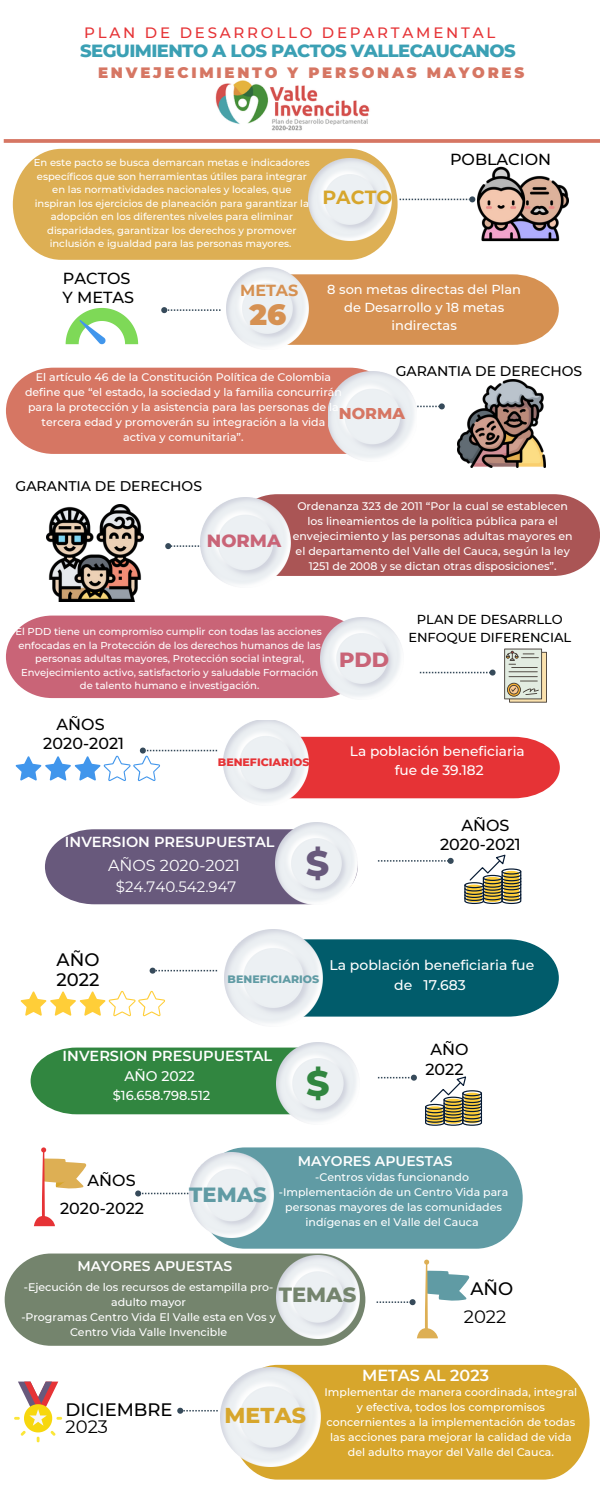
<style>
.page{position:relative;width:600px;height:1500px;background:#fff}
.page>*{position:absolute;margin:0;border:0;box-sizing:border-box;transform-origin:0 0}
.t1{font:800 36.3px "Montserrat";color:#68597c}
.t2{font:800 36.3px "Montserrat";color:#318640}
.t3{font:900 29px "Montserrat";color:#d69152}
.t4{font:800 22px "Montserrat";color:#d7a62c}
.t5{font:800 21px "Montserrat";color:#74846d}
.t6{font:800 21px "Montserrat";color:#609ba4}
.t7{font:800 21px "Montserrat";color:#c96477}
.t8{font:700 19px "Montserrat";color:#d7a62c}
.t9{font:800 18px "Montserrat";letter-spacing:-.035em;color:#3ba0b4}
.t10{font:500 18px "Montserrat";color:#000}
.t11{font:18px "Montserrat";color:#000}
.t12{font:800 18px "Montserrat";color:#c96477}
.t13{font:500 16px/18.5px "Montserrat";color:#000;text-align:center}
.t14{font:16px "Montserrat";color:#fff}
.t15{font:600 16px "Montserrat";color:#fff}
.t16{font:700 16px "Montserrat";color:#d69152}
.t17{font:800 16px "Montserrat";color:#d67663}
.t18{font:900 15px "Montserrat";letter-spacing:.185em;color:#d67663}
.t19{font:500 15px "Montserrat";letter-spacing:.185em;color:#e63336}
.t20{font:15px "Montserrat";color:#fff}
.t21{font:600 14.5px "Montserrat";color:#fff}
.t22{font:500 14px/19.5px "Montserrat";color:#fff;text-align:center}
.t23{font:500 14px "Montserrat";color:#000}
.t24{font:600 14px "Montserrat";color:#fff}
.t25{font:500 13.7px/19px "Montserrat";color:#fff;text-align:center}
.t26{font:500 13px/18px "Montserrat";color:#fff;text-align:center}
.t27{font:500 13px/18px "Montserrat";color:#000;text-align:center}
.t28{font:500 11px/15px "Montserrat";color:#fff;text-align:center}
.t29{font:800 11px "Montserrat";color:#e63336}
.t30{font:800 11px "Montserrat";color:#609ba4}
.t31{font:11px "Montserrat";color:#fff}
.t32{font:500 10px/13.5px "Montserrat";color:#fff;text-align:center}
</style>
<div class="page">
<svg style="left:13px;top:149px;width:385px;height:111px;background:#dfb35e"></svg>
<div style="left:6px;top:616px;width:326px;height:82px;background:#c96477"></div>
<div style="left:45px;top:829px;width:230px;height:75px;background:#68597c"></div>
<div style="left:31px;top:1048px;width:246px;height:66px;background:#318640"></div>
<div style="left:309px;top:274px;width:250px;height:71px;background:#d69152"></div>
<svg style="left:161px;top:307px;width:60px;height:7px"></svg>
<img style="left:226px;top:267px;width:83px;height:81px">
<img style="left:321px;top:617px;width:80px;height:81px">
<img style="left:275px;top:822px;width:83px;height:83px">
<img style="left:277px;top:1042px;width:80px;height:80px">
<svg style="left:165px;top:494px;width:435px;height:82px;background:#b56c6c"></svg>
<img style="left:200px;top:497px;width:90px;height:88px">
<div style="left:309px;top:737px;width:251px;height:61px;background:#e63336"></div>
<img style="left:224px;top:721px;width:85px;height:82px">
<svg style="left:322px;top:939px;width:237px;height:78px;background:#0f6573"></svg>
<svg style="left:149px;top:967px;width:68px;height:7px"></svg>
<img style="left:225px;top:929px;width:97px;height:95px">
<div style="left:199px;top:1147px;width:324px;height:102px;background:#609ba4;border-radius:48px"></div>
<svg style="left:135px;top:1190px;width:54px;height:7px"></svg>
<img style="left:189px;top:1153px;width:85px;height:85px">
<svg style="left:6px;top:368px;width:439px;height:86px;background:#da8473"></svg>
<svg style="left:420px;top:669px;width:76px;height:7px"></svg>
<svg style="left:378px;top:857px;width:76px;height:7px"></svg>
<svg style="left:378px;top:1074px;width:39px;height:7px"></svg>
<svg style="left:400px;top:196px;width:76px;height:7px"></svg>
<div style="left:5px;top:1254px;width:360px;height:92px;background:#74846d;border-radius:46px"></div>
<img style="left:277px;top:1256px;width:82px;height:82px">
<div style="left:248px;top:1365px;width:342px;height:115px;background:#d7a62c"></div>
<img style="left:221px;top:1367px;width:99px;height:100px">
<svg style="left:177px;top:1407px;width:41px;height:7px"></svg>
<svg style="left:4px;top:139px;width:596px;height:4px;background:#d87e6c"></svg>
<img style="left:215px;top:80px;width:155px;height:51px">
<svg style="left:66px;top:308px;width:72px;height:36px"></svg>
<svg style="left:504px;top:649px;width:43px;height:54px;background:#c4c3b1"></svg>
<svg style="left:15px;top:747px;width:202px;height:34px"></svg>
<svg style="left:464px;top:855px;width:57px;height:49px"></svg>
<svg style="left:20px;top:991px;width:145px;height:25px"></svg>
<svg style="left:425px;top:1076px;width:57px;height:50px"></svg>
<svg style="left:34px;top:1147px;width:52px;height:79px"></svg>
<svg style="left:14px;top:1382px;width:48px;height:60px"></svg>
<img style="left:328px;top:371px;width:89px;height:88px">
<img style="left:309px;top:158px;width:82px;height:83px">
<svg style="left:377px;top:1260px;width:92px;height:78px"></svg>
<img style="left:477px;top:166px;width:91px;height:76px">
<img style="left:458px;top:380px;width:87px;height:88px">
<img style="left:46px;top:504px;width:97px;height:97px">
<h3 class="t19" style="left:84px;top:23px;width:413px">PLAN DE DESARROLLO DEPARTAMENTAL</h3>
<h3 class="t9" style="left:80px;top:40px;width:437px">SEGUIMIENTO A LOS PACTOS VALLECAUCANOS</h3>
<h3 class="t18" style="left:98px;top:64px;width:428px">ENVEJECIMIENTO Y PERSONAS MAYORES</h3>
<p class="t32" style="left:34px;top:156px;width:278px">En este pacto se busca demarcan metas e indicadores específicos que son herramientas útiles para integrar en las normatividades nacionales y locales, que inspiran los ejercicios de planeación para garantizar la adopción en los diferentes niveles para eliminar disparidades, garantizar los derechos y promover inclusión e igualdad para las personas mayores.</p>
<h3 class="t8" style="left:322px;top:186px;width:72px">PACTO</h3>
<h3 class="t13" style="left:450px;top:150px;width:103px">POBLACION</h3>
<h3 class="t13" style="left:62px;top:269px;width:73px;line-height:19px;text-align:left">PACTOS<br>Y METAS</h3>
<h3 class="t16" style="left:240px;top:281px;width:60px">METAS</h3>
<p class="t26" style="left:327px;top:280px;width:195px">8 son metas directas del Plan de Desarrollo y 18 metas indirectas</p>
<h2 class="t3" style="left:249px;top:297px;width:38px">26</h2>
<p class="t23" style="left:396px;top:363px;width:188px">GARANTIA DE DERECHOS</p>
<p class="t28" style="left:25px;top:369px;width:318px">El artículo 46 de la Constitución Política de Colombia define que “el estado, la sociedad y la familia concurrirán para la protección y la asistencia para las personas de la tercera edad y promoverán su integración a la vida activa y comunitaria”.</p>
<h3 class="t17" style="left:339px;top:404px;width:68px">NORMA</h3>
<p class="t23" style="left:16px;top:478px;width:188px">GARANTIA DE DERECHOS</p>
<h3 class="t12" style="left:207px;top:530px;width:76px">NORMA</h3>
<p class="t28" style="left:293px;top:499px;width:282px">Ordenanza 323 de 2011 “Por la cual se establecen los lineamientos de la política pública para el envejecimiento y las personas adultas mayores en el departamento del Valle del Cauca, según la ley 1251 de 2008 y se dictan otras disposiciones”.</p>
<p class="t32" style="left:15px;top:625px;width:308px">El PDD tiene un compromiso cumplir con todas las acciones enfocadas en la Protección de los derechos humanos de las personas adultas mayores, Protección social integral, Envejecimiento activo, satisfactorio y saludable Formación de talento humano e investigación.</p>
<h3 class="t13" style="left:43px;top:715px;width:82px">AÑOS<br>2020-2021</h3>
<p class="t29" style="left:218px;top:755px;width:93px">BENEFICIARIOS</p>
<h3 class="t7" style="left:339px;top:647px;width:52px">PDD</h3>
<p class="t27" style="left:408px;top:610px;width:164px">PLAN DE DESARRLLO<br>ENFOQUE DIFERENCIAL</p>
<p class="t25" style="left:350px;top:742px;width:176px">La población beneficiaria fue de 39.182</p>
<h3 class="t21" style="left:65px;top:833px;width:211px">INVERSION PRESUPUESTAL</h3>
<h3 class="t14" style="left:108px;top:855px;width:133px">AÑOS 2020-2021</h3>
<h3 class="t20" style="left:116px;top:877px;width:122px">$24.740.542.947</h3>
<h1 class="t1" style="left:306px;top:841px;width:25px">$</h1>
<h3 class="t13" style="left:461px;top:816px;width:50px">AÑOS</h3>
<h3 class="t13" style="left:440px;top:835px;width:82px">2020-2021</h3>
<h3 class="t10" style="left:57px;top:949px;width:44px">AÑO</h3>
<h3 class="t10" style="left:57px;top:969px;width:45px">2022</h3>
<p class="t30" style="left:228px;top:972px;width:93px">BENEFICIARIOS</p>
<p class="t22" style="left:330px;top:955px;width:206px">La población beneficiaria fue de 17.683</p>
<h3 class="t21" style="left:63px;top:1047px;width:211px">INVERSION PRESUPUESTAL</h3>
<p class="t22" style="left:124px;top:1066px;width:72px">AÑO 2022</p>
<p class="t26" style="left:113px;top:1086px;width:99px">$16.658.798.512</p>
<h1 class="t2" style="left:306px;top:1061px;width:25px">$</h1>
<h3 class="t13" style="left:431px;top:1040px;width:40px">AÑO</h3>
<h3 class="t13" style="left:425px;top:1060px;width:40px">2022</h3>
<p class="t24" style="left:298px;top:1152px;width:156px">MAYORES APUESTAS</p>
<h3 class="t13" style="left:88px;top:1171px;width:50px">AÑOS</h3>
<h3 class="t13" style="left:60px;top:1199px;width:86px">2020-2022</h3>
<h3 class="t6" style="left:189px;top:1181px;width:79px">TEMAS</h3>
<p class="t24" style="left:77px;top:1257px;width:156px">MAYORES APUESTAS</p>
<p class="t28" style="left:279px;top:1170px;width:231px">-Centros vidas funcionando -Implementación de un Centro Vida para personas mayores de las comunidades indígenas en el Valle del Cauca</p>
<p class="t31" style="left:409px;top:1169px;width:6px">-</p>
<p class="t28" style="left:21px;top:1279px;width:256px">-Ejecución de los recursos de estampilla pro&shy;adulto mayor<br>-Programas Centro Vida El Valle esta en Vos y Centro Vida Valle Invencible</p>
<h3 class="t5" style="left:279px;top:1282px;width:79px">TEMAS</h3>
<h3 class="t10" style="left:470px;top:1277px;width:44px">AÑO</h3>
<h3 class="t11" style="left:464px;top:1305px;width:44px">2022</h3>
<h3 class="t10" style="left:66px;top:1399px;width:109px">DICIEMBRE</h3>
<h3 class="t4" style="left:225px;top:1402px;width:83px">METAS</h3>
<h3 class="t11" style="left:66px;top:1416px;width:44px">2023</h3>
<h3 class="t15" style="left:362px;top:1365px;width:128px">METAS AL 2023</h3>
<p class="t28" style="left:325px;top:1384px;width:254px">Implementar de manera coordinada, integral y efectiva, todos los compromisos concernientes a la implementación de todas las acciones para mejorar la calidad de vida del adulto mayor del Valle del Cauca.</p>
</div>
